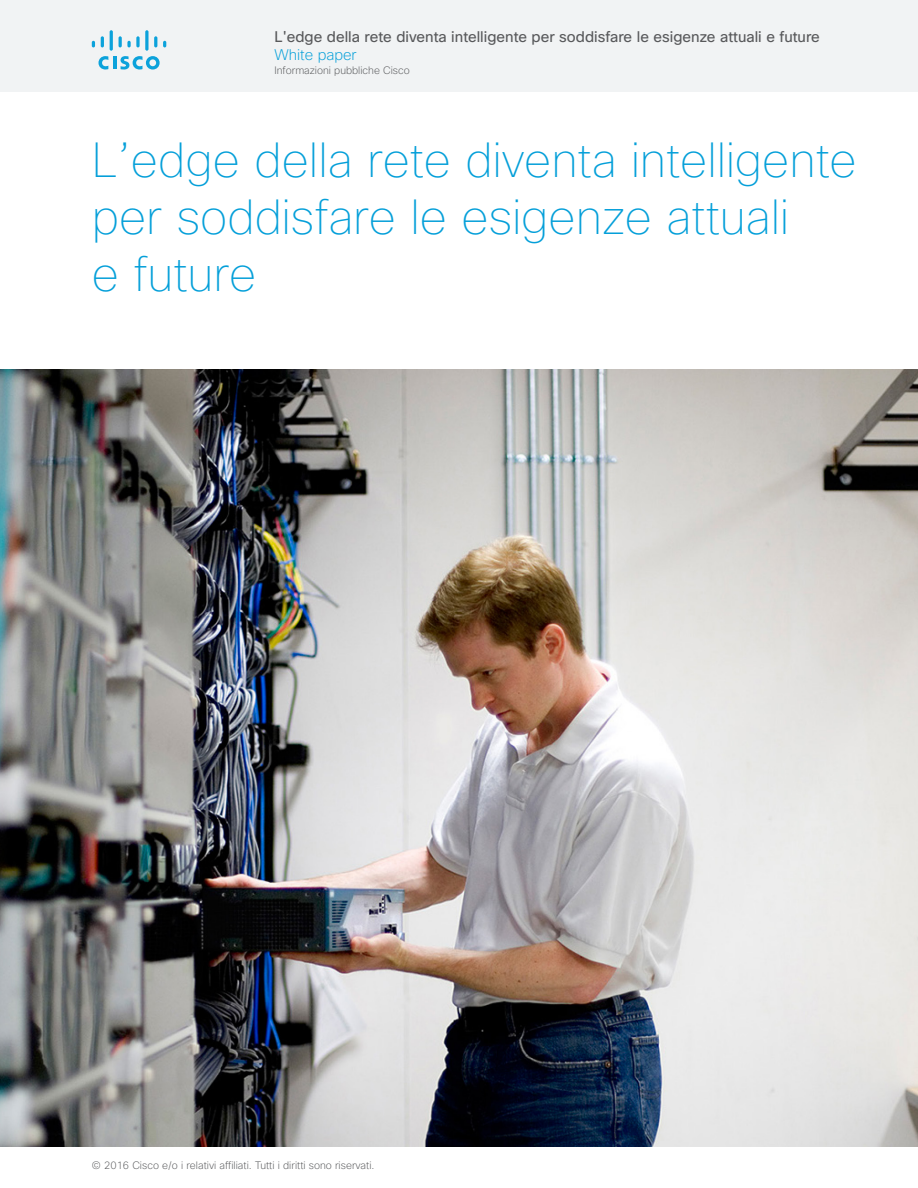
<style>
.page{position:relative;width:918px;height:1188px;background:#fff}
.page>*{position:absolute;margin:0;border:0;box-sizing:border-box;transform-origin:0 0}
.Title_Headline{font:100 48px/57px "Cisco Sans";color:#049fd9}
.t1{font:15px "Cisco Sans";color:#58595b}
.t2{font:200 15px "Cisco Sans";color:#049fd9}
.t3{font:200 10.5px "Cisco Sans";color:#58595b}
</style>
<div class="page">
<div style="left:0;top:0;width:918px;height:92px;background:#f1f3f4"></div>
<svg style="left:99px;top:56px;width:61px;height:14px"></svg>
<svg style="left:92px;top:41px;width:3px;height:6px"></svg>
<svg style="left:101px;top:36px;width:3px;height:11px"></svg>
<hr style="left:110px;top:30px;width:3px;height:21px;background:#0ca2db;border-radius:2px">
<svg style="left:119px;top:36px;width:12px;height:11px"></svg>
<svg style="left:136px;top:36px;width:4px;height:11px"></svg>
<svg style="left:145px;top:30px;width:4px;height:21px"></svg>
<svg style="left:154px;top:36px;width:3px;height:11px"></svg>
<svg style="left:163px;top:41px;width:3px;height:6px"></svg>
<img style="left:0;top:369px;width:918px;height:778px">
<h2 class="t1" style="left:274px;top:27px;width:547px">L'edge della rete diventa intelligente per soddisfare le esigenze attuali e future</h2>
<h2 class="t2" style="left:274px;top:45px;width:84px">White paper</h2>
<p class="t3" style="left:274px;top:63px;width:137px">Informazioni pubbliche Cisco</p>
<p class="Title_Headline" style="left:92px;top:131px;width:767px">L’edge della rete diventa intelligente per soddisfare le esigenze attuali<br>e future</p>
<p class="t3" style="left:92px;top:1159px;width:284px">© 2016 Cisco e/o i relativi affiliati. Tutti i diritti sono riservati.</p>
</div>
